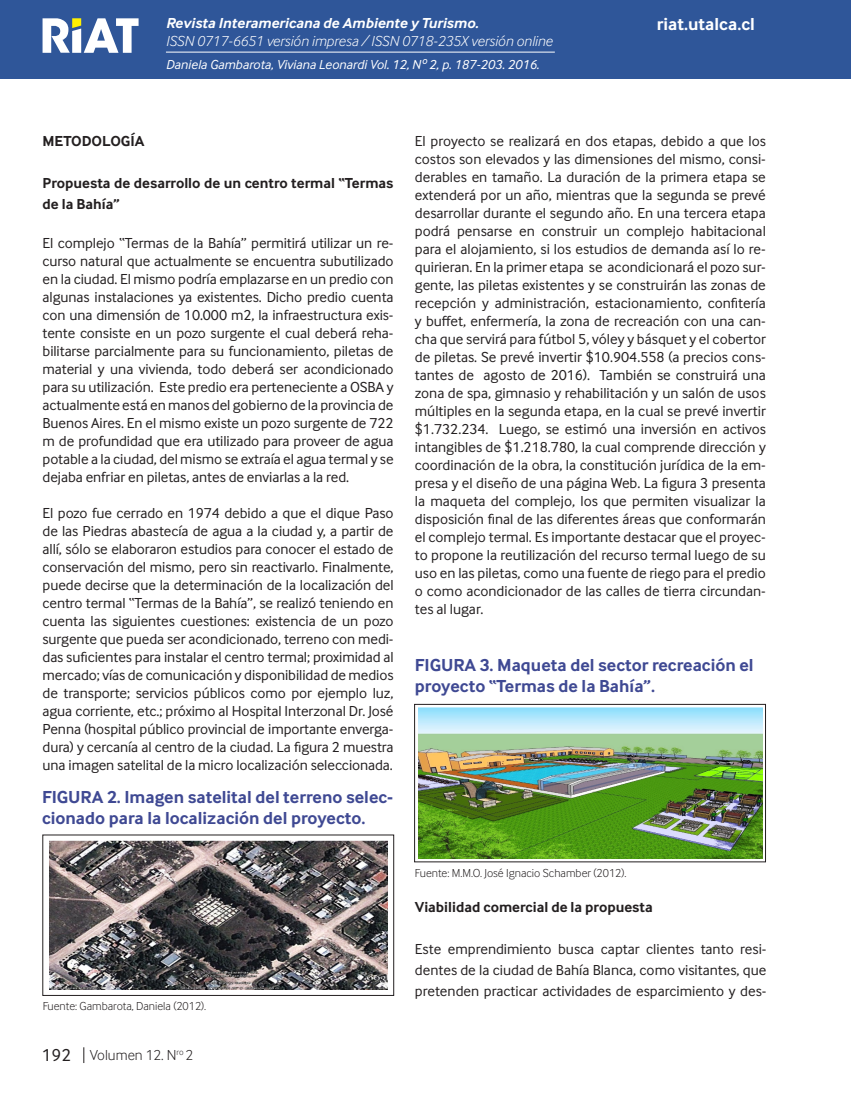
<style>
.page{position:relative;width:851px;height:1106px;background:#fff}
.page>*{position:absolute;margin:0;border:0;box-sizing:border-box;transform-origin:0 0}
.Tabla_titulo{font:700 18px/21px "Inter Face";color:#3f4993}
.t1{font:700 18px "Inter Face";color:#fff}
.Cuerpo_de_Texto{font:15px/18px "Inter Face";letter-spacing:-.005em;color:#231f20;text-align:justify}
.Cuerpo_de_Texto-2{font:700 15px/21px "Inter Face";color:#231f20}
.t2{font:italic 300 15px "Inter Face";color:#fff}
.t3{font:italic 700 15px "Inter Face";color:#fff}
.t4{font:300 15px "Inter Face";color:#231f20}
.Cuño_de_pagina{font:italic 13.5px "Inter Face";color:#fff}
.Fuente{font:300 12px "Inter Face";color:#231f20}
.s1{font-weight:400;font-size:18px}
</style>
<div class="page">
<div style="left:0;top:0;width:850px;height:79px;background:#2f5699"></div>
<hr style="left:850px;top:0;width:1px;height:79px;background:#2f5699">
<hr style="left:166px;top:52px;width:388px;height:1px;background:#fff">
<svg style="left:43px;top:18px;width:95px;height:35px"></svg>
<svg style="left:83px;top:1047px;width:1px;height:16px"></svg>
<img style="left:49px;top:840px;width:338px;height:149px">
<div style="left:414px;top:704px;width:351px;height:158px;border:1px solid #231f20"></div>
<img style="left:418px;top:708px;width:344px;height:150px">
<p class="t3" style="left:166px;top:15px;width:314px">Revista Interamericana de Ambiente y Turismo.</p>
<p class="t2" style="left:166px;top:33px;width:388px">ISSN 0717-6651 versión impresa / ISSN 0718-235X versión online</p>
<p class="Cuño_de_pagina" style="left:166px;top:56px;width:375px">Daniela Gambarota, Viviana Leonardi Vol. 12, Nº 2, p. 187-203. 2016.</p>
<p class="t1" style="left:656px;top:14px;width:99px">riat.utalca.cl</p>
<p class="Cuerpo_de_Texto-2" style="left:43px;top:131px;width:103px">METODOLOGÍA</p>
<p class="Cuerpo_de_Texto-2" style="left:43px;top:173px;width:352px">Propuesta de desarrollo de un centro termal “Termas de la Bahía”</p>
<p class="Cuerpo_de_Texto" style="left:43px;top:234px;width:352px">El complejo “Termas de la Bahía” permitirá utilizar un re&shy;curso natural que actualmente se encuentra subutilizado en la ciudad. El mismo podría emplazarse en un predio con algunas instalaciones ya existentes. Dicho predio cuenta con una dimensión de 10.000 m2, la infraestructura exis&shy;tente consiste en un pozo surgente el cual deberá reha&shy;bilitarse parcialmente para su funcionamiento, piletas de material y una vivienda, todo deberá ser acondicionado para su utilización. Este predio era perteneciente a OSBA y actualmente está en manos del gobierno de la provincia de Buenos Aires. En el mismo existe un pozo surgente de 722 m de profundidad que era utilizado para proveer de agua potable a la ciudad, del mismo se extraía el agua termal y se dejaba enfriar en piletas, antes de enviarlas a la red.</p>
<p class="Cuerpo_de_Texto" style="left:43px;top:504px;width:352px">El pozo fue cerrado en 1974 debido a que el dique Paso de las Piedras abastecía de agua a la ciudad y, a partir de allí, sólo se elaboraron estudios para conocer el estado de conservación del mismo, pero sin reactivarlo. Finalmente, puede decirse que la determinación de la localización del centro termal “Termas de la Bahía”, se realizó teniendo en cuenta las siguientes cuestiones: existencia de un pozo surgente que pueda ser acondicionado, terreno con medi&shy;das suficientes para instalar el centro termal; proximidad al mercado; vías de comunicación y disponibilidad de medios de transporte; servicios públicos como por ejemplo luz, agua corriente, etc.; próximo al Hospital Interzonal Dr. José Penna (hospital público provincial de importante enverga&shy;dura) y cercanía al centro de la ciudad. La figura 2 muestra una imagen satelital de la micro localización seleccionada.</p>
<p class="Tabla_titulo" style="left:42px;top:786px;width:352px">FIGURA 2. Imagen satelital del terreno selec&shy;cionado para la localización del proyecto.</p>
<p class="Fuente" style="left:43px;top:999px;width:165px">Fuente: Gambarota, Daniela (2012).</p>
<p class="t4" style="left:42px;top:1046px;width:153px"><span class="s1">192</span> Volumen 12. N<sup>ro</sup> 2</p>
<p class="Cuerpo_de_Texto" style="left:415px;top:132px;width:352px">El proyecto se realizará en dos etapas, debido a que los costos son elevados y las dimensiones del mismo, consi&shy;derables en tamaño. La duración de la primera etapa se extenderá por un año, mientras que la segunda se prevé desarrollar durante el segundo año. En una tercera etapa podrá pensarse en construir un complejo habitacional para el alojamiento, si los estudios de demanda así lo re&shy;quirieran. En la primer etapa se acondicionará el pozo sur&shy;gente, las piletas existentes y se construirán las zonas de recepción y administración, estacionamiento, confitería y buffet, enfermería, la zona de recreación con una can&shy;cha que servirá para fútbol 5, vóley y básquet y el cobertor de piletas. Se prevé invertir $10.904.558 (a precios cons&shy;tantes de agosto de 2016). También se construirá una zona de spa, gimnasio y rehabilitación y un salón de usos múltiples en la segunda etapa, en la cual se prevé invertir $1.732.234. Luego, se estimó una inversión en activos intangibles de $1.218.780, la cual comprende dirección y coordinación de la obra, la constitución jurídica de la em&shy;presa y el diseño de una página Web. La figura 3 presenta la maqueta del complejo, los que permiten visualizar la disposición final de las diferentes áreas que conformarán el complejo termal. Es importante destacar que el proyec&shy;to propone la reutilización del recurso termal luego de su uso en las piletas, como una fuente de riego para el predio o como acondicionador de las calles de tierra circundan&shy;tes al lugar.</p>
<p class="Tabla_titulo" style="left:415px;top:655px;width:340px">FIGURA 3. Maqueta del sector recreación el proyecto “Termas de la Bahía”.</p>
<p class="Fuente" style="left:415px;top:866px;width:213px">Fuente: M.M.O. José Ignacio Schamber (2012).</p>
<p class="Cuerpo_de_Texto-2" style="left:415px;top:896px;width:239px">Viabilidad comercial de la propuesta</p>
<p class="Cuerpo_de_Texto" style="left:415px;top:938px;width:353px;line-height:21px">Este emprendimiento busca captar clientes tanto resi&shy;dentes de la ciudad de Bahía Blanca, como visitantes, que pretenden practicar actividades de esparcimiento y des-</p>
</div>
